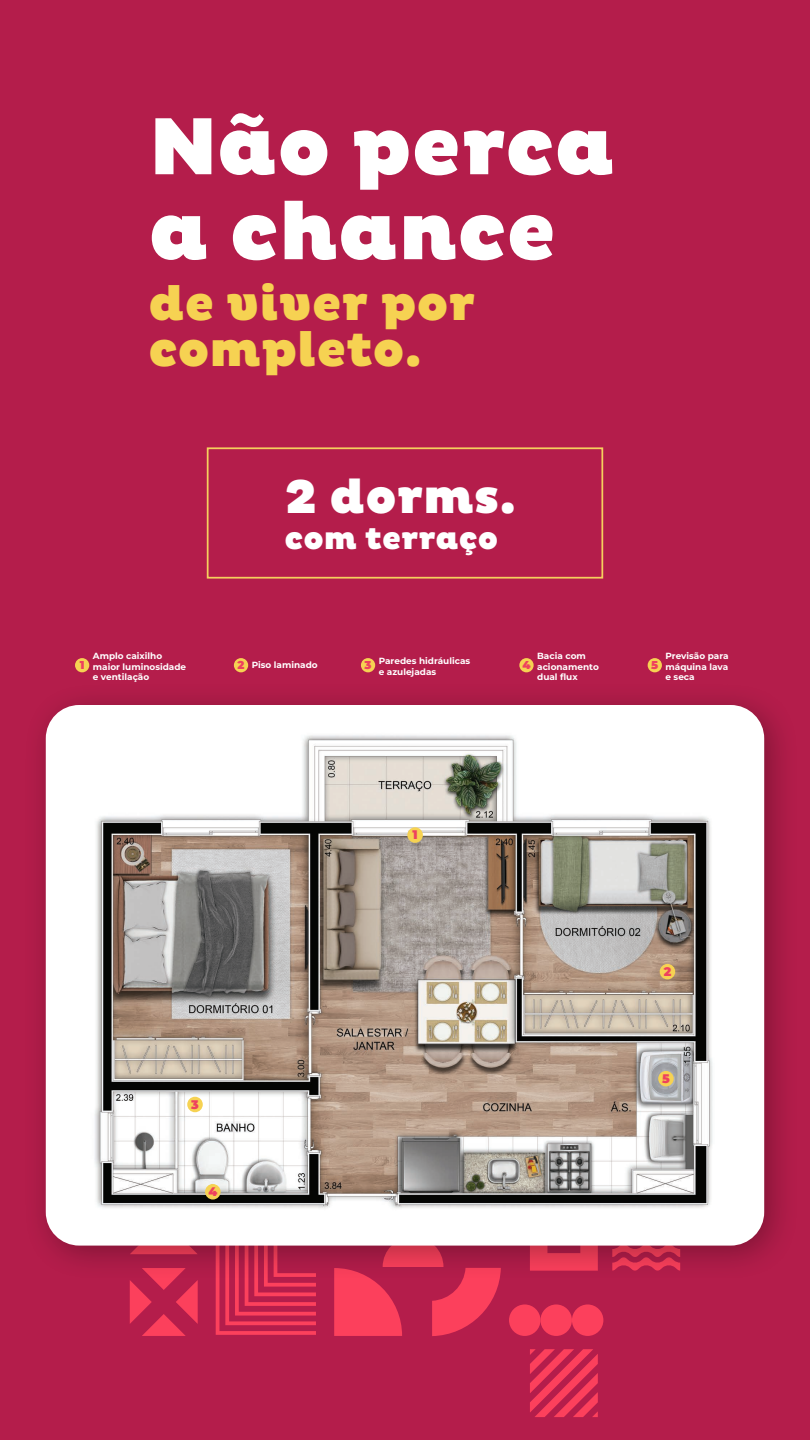
<style>
.page{position:relative;width:810px;height:1440px;background:#b41d4b}
.page>*{position:absolute;margin:0;border:0;box-sizing:border-box;transform-origin:0 0}
.t1{font:900 82.35px/85px "Pluto";color:#fff}
.t2{font:900 49.2px/46.6px "Pluto";color:#f6d252}
.t3{font:900 48.6px "Pluto";color:#fff}
.t4{font:900 31.72px "Pluto";color:#fff}
.t5{font:900 12.45px "Montserrat";color:#ee415f}
.t6{font:900 11.48px "Montserrat";color:#ee415e}
.t7{font:700 8.93px/10.6px "Montserrat";color:#fff}
.s1{font-weight:900;font-size:11.48px;color:#ee415e}
</style>
<div class="page">
<svg style="left:530px;top:1349px;width:68px;height:68px"></svg>
<div style="left:572px;top:1304px;width:31px;height:32px;background:#fc405c;border-radius:50%"></div>
<div style="left:540px;top:1304px;width:32px;height:32px;background:#fc405c;border-radius:50%"></div>
<div style="left:509px;top:1304px;width:31px;height:32px;background:#fc405c;border-radius:50%"></div>
<svg style="left:130px;top:1282px;width:385px;height:54px"></svg>
<div style="left:207px;top:447px;width:396px;height:132px;border:2px solid #f5d05d"></div>
<div style="left:22px;top:681px;width:779px;height:601px;background:#000;opacity:.3"></div>
<div style="left:46px;top:705px;width:718px;height:541px;background:#fff;border-radius:33px"></div>
<img style="left:94px;top:735px;width:619px;height:474px">
<div style="left:658px;top:1071px;width:16px;height:15px;background:#f6d252;border-radius:50%"></div>
<div style="left:407px;top:827px;width:16px;height:16px;background:#f6d252;border-radius:50%"></div>
<div style="left:660px;top:964px;width:15px;height:15px;background:#f6d252;border-radius:50%"></div>
<div style="left:187px;top:1097px;width:16px;height:15px;background:#f6d252;border-radius:50%"></div>
<div style="left:205px;top:1184px;width:16px;height:16px;background:#f6d252;border-radius:50%"></div>
<div style="left:75px;top:658px;width:14px;height:14px;background:#f6d252;border-radius:50%"></div>
<div style="left:234px;top:658px;width:14px;height:14px;background:#f6d252;border-radius:50%"></div>
<div style="left:361px;top:658px;width:14px;height:14px;background:#f6d252;border-radius:50%"></div>
<div style="left:519px;top:658px;width:15px;height:14px;background:#f6d252;border-radius:50%"></div>
<div style="left:648px;top:658px;width:14px;height:14px;background:#f6d252;border-radius:50%"></div>
<h1 class="t1" style="left:149px;top:107px;width:468px">Não perca a chance</h1>
<h2 class="t2" style="left:149px;top:281px;width:328px">de viver por completo.</h2>
<h3 class="t3" style="left:284px;top:469px;width:233px">2 dorms.</h3>
<h3 class="t4" style="left:284px;top:520px;width:215px">com terraço</h3>
<p class="t7" style="left:93px;top:650px;width:95px">Amplo caixilho maior luminosidade e ventilação</p>
<p class="t6" style="left:365px;top:656px;width:9px">3</p>
<p class="t7" style="left:537px;top:650px;width:63px">Bacia com acionamento dual flux</p>
<p class="t6" style="left:522px;top:656px;width:10px">4</p>
<p class="t7" style="left:665px;top:650px;width:65px;text-align:justify">Previsão para máquina lava e seca</p>
<p class="t6" style="left:80px;top:656px;width:6px">1</p>
<p class="t7" style="left:238px;top:659px;width:82px"><span class="s1">2</span> Piso laminado</p>
<p class="t7" style="left:379px;top:655px;width:93px">Paredes hidráulicas e azulejadas</p>
<p class="t6" style="left:651px;top:656px;width:9px">5</p>
<h3 class="t5" style="left:191px;top:1095px;width:9px">3</h3>
<h3 class="t5" style="left:208px;top:1182px;width:10px">4</h3>
<h3 class="t5" style="left:413px;top:826px;width:7px">1</h3>
<h3 class="t5" style="left:664px;top:962px;width:9px">2</h3>
<h3 class="t5" style="left:662px;top:1069px;width:9px">5</h3>
</div>
